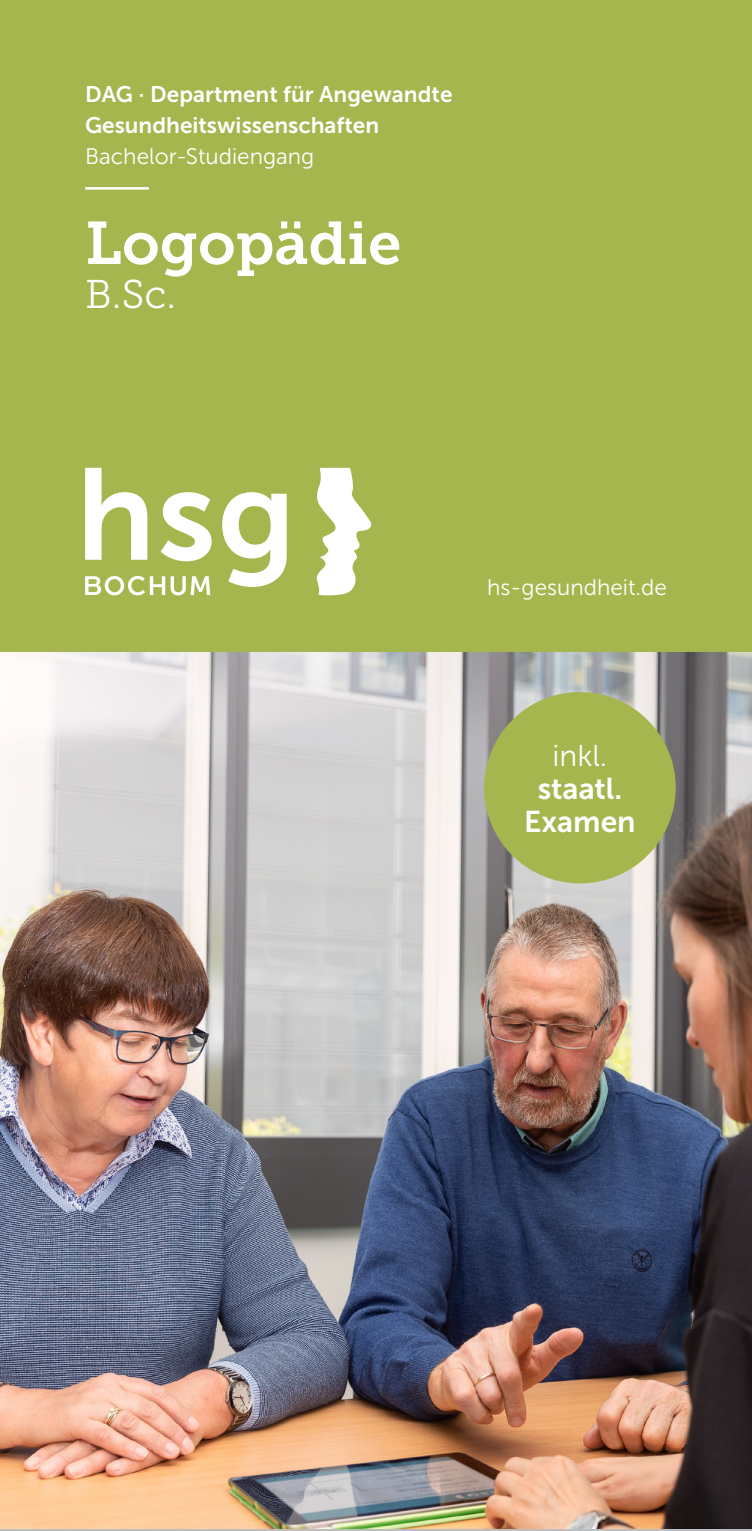
<style>
.page{position:relative;width:752px;height:1531px;background:#fff}
.page>*{position:absolute;margin:0;border:0;box-sizing:border-box;transform-origin:0 0}
.t1{font:60px "Museo Slab 700";color:#fff}
.t2{font:40px "Museo Slab 300";color:#fff}
.t3{font:30px/33px "Museo Sans 700";color:#fff;text-align:center}
.t4{font:22.5px "Museo Sans 700";color:#fff}
.t5{font:22.5px "Museo Sans 300";color:#fff}
.s1{font-family:"Museo Sans 300"}
</style>
<div class="page">
<div style="left:0;top:0;width:751px;height:1531px;background:#a4b64d"></div>
<svg style="left:316px;top:468px;width:56px;height:128px"></svg>
<svg style="left:85px;top:468px;width:201px;height:127px"></svg>
<hr style="left:85px;top:187px;width:64px;height:3px;background:#fff">
<img style="left:0;top:652px;width:751px;height:877px">
<div style="left:484px;top:692px;width:191px;height:191px;background:#a4b64d;border-radius:50%"></div>
<p class="t4" style="left:85px;top:82px;width:368px">DAG · Department für Angewandte</p>
<p class="t4" style="left:85px;top:113px;width:295px">Gesundheitswissenschaften</p>
<p class="t5" style="left:85px;top:145px;width:231px">Bachelor-Studiengang</p>
<p class="t1" style="left:85px;top:209px;width:318px">Logopädie</p>
<p class="t2" style="left:85px;top:272px;width:92px">B.Sc.</p>
<p class="t5" style="left:487px;top:575px;width:181px">hs-gesundheit.de</p>
<p class="t3" style="left:524px;top:739px;width:113px"><span class="s1">inkl. </span>staatl.<br>Examen</p>
</div>
